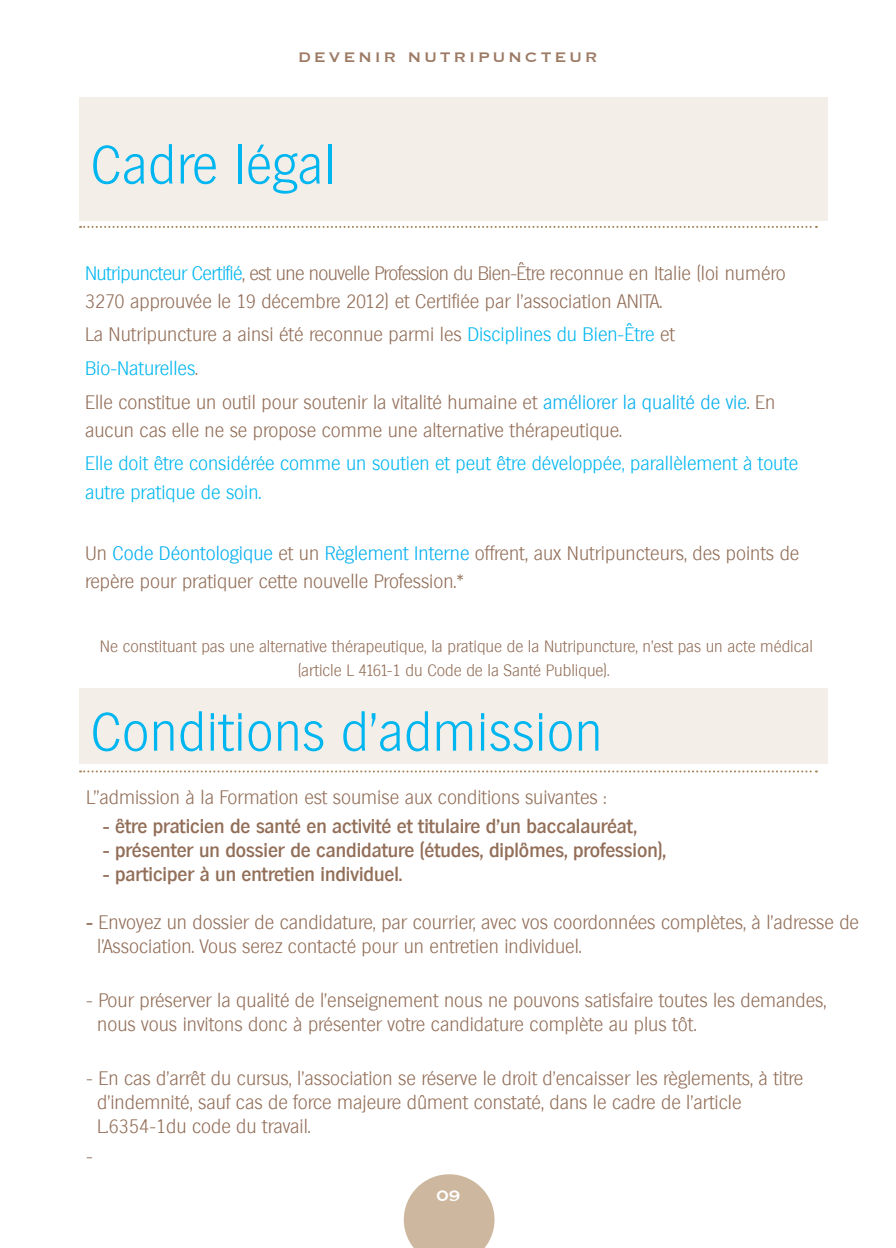
<style>
.page{position:relative;width:896px;height:1248px;background:#fff}
.page>*{position:absolute;margin:0;border:0;box-sizing:border-box;transform-origin:0 0}
.t1{font:200 52px "Hamburg";letter-spacing:.01em;color:#00b6f0}
.t2{font:20px "Copperplate";color:#fff}
.t3{font:200 19px/24px "Hamburg";color:#926e58}
.t4{font:500 19px "Hamburg";color:#926e58}
.t5{font:200 19px/28px "Hamburg";color:#00b6f0}
.t6{font:18px "Copperplate";letter-spacing:.15em;color:#9c7a64}
.t7{font:200 16px/24px "Hamburg";color:#926e58;text-align:center}
.s1{color:#00b6f0}
.s2{color:#00aeef}
.s3{font-weight:500}
</style>
<div class="page">
<svg style="left:404px;top:1174px;width:90px;height:73px;background:#d4c3ad"></svg>
<div style="left:79px;top:688px;width:749px;height:75px;background:#f4eee8"></div>
<div style="left:79px;top:97px;width:749px;height:123px;background:#f4eee8"></div>
<svg style="left:80px;top:226px;width:737px;height:2px"></svg>
<svg style="left:80px;top:770px;width:737px;height:2px"></svg>
<p class="t6" style="left:298px;top:45px;width:301px">DEVENIR NUTRIPUNCTEUR</p>
<h1 class="t1" style="left:91px;top:131px;width:246px">Cadre légal</h1>
<p class="t3" style="left:85px;top:259px;width:702px;line-height:28px"><span class="s1">Nutripuncteur Certifié</span>, est une nouvelle Profession du Bien-Être reconnue en Italie (loi numéro<br>3270 approuvée le 19 décembre 2012) et Certifiée par l’association ANITA.</p>
<p class="t3" style="left:85px;top:318px;width:692px;line-height:33.6px">La Nutripuncture a ainsi été reconnue parmi les <span class="s1">Disciplines du Bien-Être</span> et<br><span class="s1">Bio-Naturelles</span>.<br>Elle constitue un outil pour soutenir la vitalité humaine et <span class="s2">améliorer la qualité de vie</span>. En</p>
<p class="t3" style="left:85px;top:418px;width:538px">aucun cas elle ne se propose comme une alternative thérapeutique.</p>
<p class="t5" style="left:85px;top:449px;width:715px">Elle doit être considérée comme un soutien et peut être développée, parallèlement à toute autre pratique de soin.</p>
<p class="t3" style="left:85px;top:539px;width:716px;line-height:28px">Un <span class="s2">Code Déontologique</span> et un <span class="s2">Règlement Interne</span> offrent, aux Nutripuncteurs, des points de repère pour pratiquer cette nouvelle Profession.*</p>
<p class="t7" style="left:100px;top:633px;width:714px">Ne constituant pas une alternative thérapeutique, la pratique de la Nutripuncture, n’est pas un acte médical (article L 4161-1 du Code de la Santé Publique).</p>
<h1 class="t1" style="left:91px;top:698px;width:513px">Conditions d’admission</h1>
<p class="t3" style="left:86px;top:784px;width:522px">L’’admission à la Formation est soumise aux conditions suivantes :</p>
<p class="t4" style="left:103px;top:813px;width:536px">- être praticien de santé en activité et titulaire d’un baccalauréat,</p>
<p class="t4" style="left:103px;top:837px;width:565px">- présenter un dossier de candidature (études, diplômes, profession),</p>
<p class="t4" style="left:103px;top:861px;width:301px">- participer à un entretien individuel.</p>
<p class="t3" style="left:97px;top:910px;width:763px;text-indent:-11px"><span class="s3">-</span> Envoyez un dossier de candidature, par courrier, avec vos coordonnées complètes, à l’adresse de l’Association. Vous serez contacté pour un entretien individuel.</p>
<p class="t3" style="left:97px;top:988px;width:730px;text-indent:-11px">- Pour préserver la qualité de l’enseignement nous ne pouvons satisfaire toutes les demandes, nous vous invitons donc à présenter votre candidature complète au plus tôt.</p>
<p class="t3" style="left:97px;top:1065px;width:707px;text-indent:-11px">- En cas d’arrêt du cursus, l’association se réserve le droit d’encaisser les règlements, à titre d’indemnité, sauf cas de force majeure dûment constaté, dans le cadre de l’article<br>L.6354-1du code du travail.</p>
<p class="t3" style="left:86px;top:1143px;width:8px">-</p>
<p class="t2" style="left:436px;top:1182px;width:26px">09</p>
</div>
